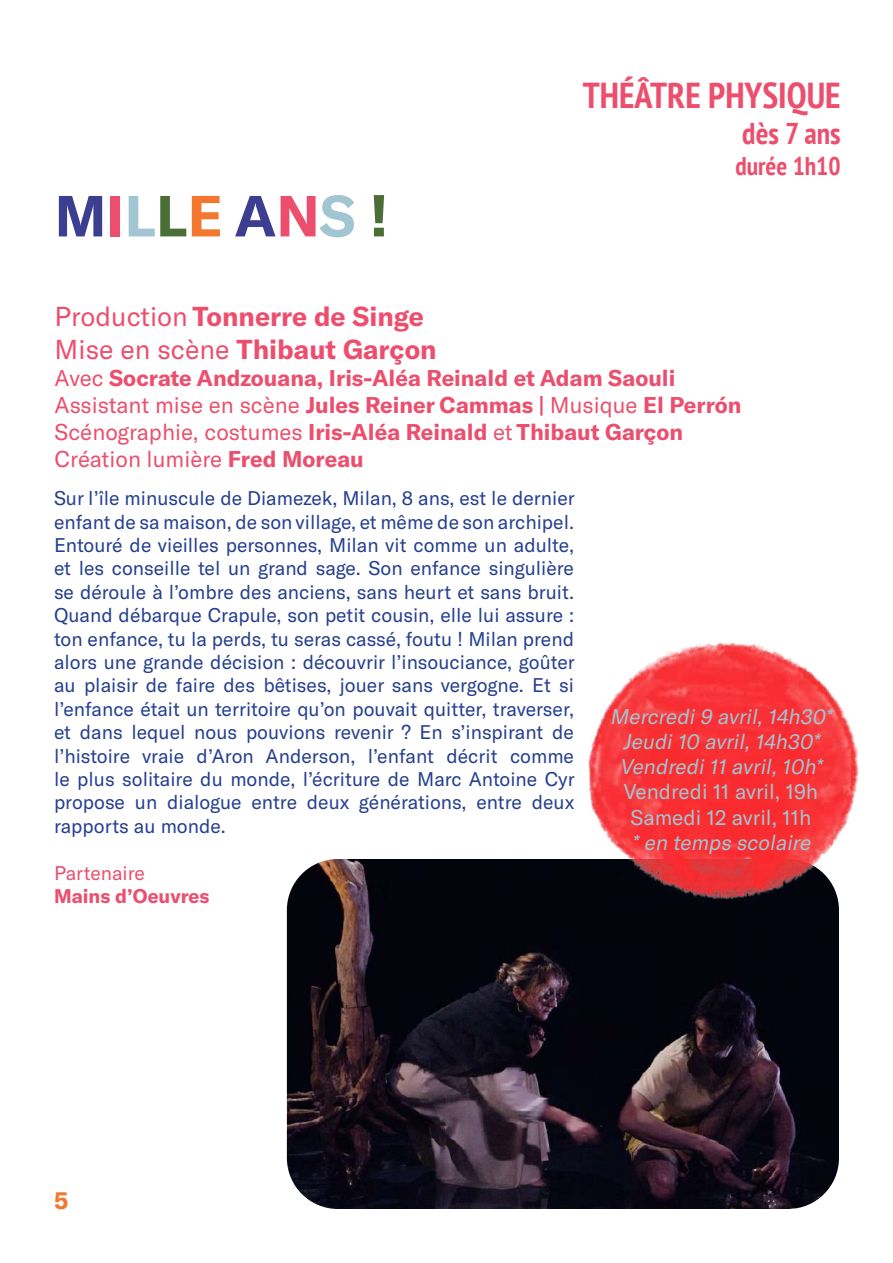
<style>
.page{position:relative;width:893px;height:1263px;background:#fff}
.page>*{position:absolute;margin:0;border:0;box-sizing:border-box;transform-origin:0 0}
.t1{font:700 57px "GT America";color:#3c3e91}
.t2{font:700 condensed 36px "PT Sans";color:#ec4f6e}
.t3{font:700 condensed 30px "PT Sans";color:#ec4f6e}
.t4{font:700 27px/32.4px "GT America";color:#ec4f6e}
.t5{font:700 condensed 25.5px "PT Sans";color:#ec4f6e}
.t6{font:700 24px "GT America";color:#f3772e}
.t7{font:700 22.5px/27px "GT America";color:#ec4f6e}
.t8{font:italic 21px/25.2px "GT America";color:#a1c5d1;text-align:center}
.t9{font:21px/25.2px "GT America";color:#a1c5d1;text-align:center}
.t10{font:19.5px/23.4px "GT America";color:#253f8e;text-align:justify}
.t11{font:700 19.5px "GT America";color:#ec4f6e}
.t12{font:19.5px "GT America";color:#ec4f6e}
.s1{color:#ec4f6e}
.s2{color:#a1c5d1}
.s3{color:#4a6e36}
.s4{color:#f3772e}
.s5{font-weight:400}
</style>
<div class="page">
<img style="left:287px;top:859px;width:552px;height:350px">
<img style="left:489px;top:642px;width:370px;height:383px">
<h1 class="t1" style="left:55px;top:181px;width:335px">M<span class="s1">I</span><span class="s2">L</span><span class="s3">L</span><span class="s4">E</span> A<span class="s1">N</span><span class="s2">S</span> <span class="s3">!</span></h1>
<h2 class="t2" style="left:583px;top:72px;width:259px">THÉÂTRE PHYSIQUE</h2>
<h3 class="t3" style="left:742px;top:114px;width:100px">dès 7 ans</h3>
<h3 class="t5" style="left:735px;top:149px;width:107px">durée 1h10</h3>
<h3 class="t4" style="left:55px;top:300px;width:384px"><span class="s5">Production</span> Tonnerre de Singe<br><span class="s5">Mise en scène</span> Thibaut Garçon</h3>
<p class="t7" style="left:55px;top:364px;width:688px"><span class="s5">Avec</span> Socrate Andzouana, Iris-Aléa Reinald et Adam Saouli <span class="s5">Assistant mise en scène</span> Jules Reiner Cammas | <span class="s5">Musique</span> El Perrón <span class="s5">Scénographie, costumes</span> Iris-Aléa Reinald <span class="s5">et</span> Thibaut Garçon <span class="s5">Création lumière</span> Fred Moreau</p>
<p class="t10" style="left:54px;top:487px;width:522px">Sur l’île minuscule de Diamezek, Milan, 8 ans, est le dernier enfant de sa maison, de son village, et même de son archipel.<br>Entouré de vieilles personnes, Milan vit comme un adulte, et les conseille tel un grand sage. Son enfance singulière se déroule à l’ombre des anciens, sans heurt et sans bruit.<br>Quand débarque Crapule, son petit cousin, elle lui assure : ton enfance, tu la perds, tu seras cassé, foutu ! Milan prend alors une grande décision : découvrir l’insouciance, goûter au plaisir de faire des bêtises, jouer sans vergogne. Et si l’enfance était un territoire qu’on pouvait quitter, traverser, et dans lequel nous pouvions revenir ? En s’inspirant de l’histoire vraie d’Aron Anderson, l’enfant décrit comme le plus solitaire du monde, l’écriture de Marc Antoine Cyr propose un dialogue entre deux générations, entre deux rapports au monde.</p>
<p class="t12" style="left:54px;top:861px;width:92px">Partenaire</p>
<p class="t11" style="left:54px;top:884px;width:157px">Mains d’Oeuvres</p>
<p class="t8" style="left:610px;top:704px;width:228px">Mercredi9 avril,14h30*<br>Jeudi10 avril,14h30*<br>Vendredi11 avril,10h*</p>
<p class="t9" style="left:624px;top:779px;width:196px">Vendredi 11 avril, 19h<br>Samedi 12 avril, 11h</p>
<p class="t8" style="left:631px;top:830px;width:185px">*en temps scolaire</p>
<p class="t6" style="left:54px;top:1185px;width:16px">5</p>
</div>
